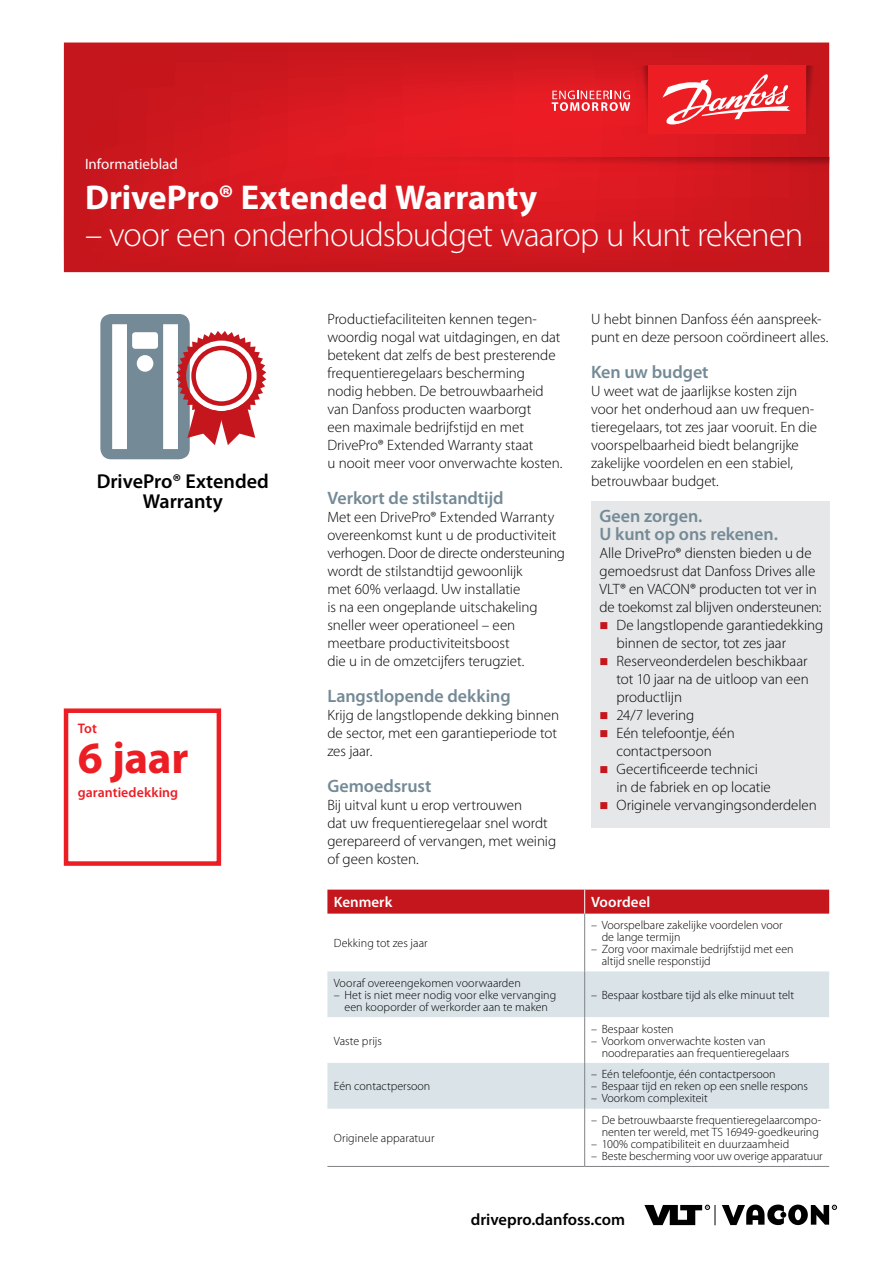
<style>
.page{position:relative;width:893px;height:1263px;background:#fff}
.page>*{position:absolute;margin:0;border:0;box-sizing:border-box;transform-origin:0 0}
.t1{font:700 45px "Myriad Pro";color:#ed1d24}
.t2{font:300 34.5px "Myriad Pro";letter-spacing:-.02em;color:#fff}
.t3{font:700 34.5px "Myriad Pro";letter-spacing:-.005em;color:#fff}
.t4{font:600 20.1px/20.1px "Myriad Pro";color:#000;text-align:center}
.t5{font:600 18px/18px "Myriad Pro";letter-spacing:-.005em;color:#748a96}
.t6{font:600 16.5px "Myriad Pro";color:#000}
.t7{font:300 15px/18px "Myriad Pro";letter-spacing:-.005em;color:#000}
.t8{font:600 15px "Myriad Pro";letter-spacing:.005em;color:#fff}
.t9{font:15px "Myriad Pro";color:#fff}
.t10{font:600 13.8px "Myriad Pro";letter-spacing:.005em;color:#ed1d24}
.t11{font:300 12px/12px "Myriad Pro";color:#000}
.s1{color:#c4161c}
</style>
<div class="page">
<svg style="left:64px;top:43px;width:765px;height:229px;background:#d2181f"></svg>
<svg style="left:806px;top:66px;width:13px;height:68px"></svg>
<svg style="left:636px;top:66px;width:12px;height:68px"></svg>
<div style="left:648px;top:66px;width:158px;height:68px;background:#ed1d24"></div>
<svg style="left:552px;top:91px;width:78px;height:20px;background:#ef6b70"></svg>
<svg style="left:662px;top:74px;width:128px;height:51px"></svg>
<svg style="left:332px;top:157px;width:497px;height:13px;background:#d2171f"></svg>
<div style="left:591px;top:501px;width:238px;height:327px;background:#e6e7e8"></div>
<svg style="left:722px;top:1204px;width:115px;height:21px"></svg>
<svg style="left:644px;top:1205px;width:72px;height:20px"></svg>
<div style="left:64px;top:708px;width:157px;height:158px;border:4px solid #ed1d24"></div>
<svg style="left:100px;top:314px;width:166px;height:145px"></svg>
<svg style="left:327px;top:971px;width:502px;height:138px;fill:#dae3e8"></svg>
<hr style="left:584px;top:914px;width:1px;height:57px;background:#808285">
<hr style="left:584px;top:971px;width:1px;height:46px;background:#808285">
<hr style="left:584px;top:1017px;width:1px;height:46px;background:#808285">
<hr style="left:584px;top:1063px;width:1px;height:46px;background:#808285">
<hr style="left:584px;top:1109px;width:1px;height:57px;background:#808285">
<div style="left:327px;top:890px;width:502px;height:24px;background:#c4161c"></div>
<hr style="left:327px;top:1166px;width:258px;height:1px;background:#808285">
<hr style="left:585px;top:1166px;width:244px;height:1px;background:#808285">
<p class="t9" style="left:85px;top:155px;width:94px">Informatieblad</p>
<h2 class="t3" style="left:85px;top:178px;width:454px">DrivePro® Extended Warranty</h2>
<h2 class="t2" style="left:85px;top:216px;width:720px">– voor een onderhoudsbudget waarop u kunt rekenen</h2>
<h3 class="t4" style="left:97px;top:471px;width:174px">DrivePro® Extended<br>Warranty</h3>
<p class="t10" style="left:78px;top:720px;width:21px">Tot</p>
<h1 class="t1" style="left:78px;top:733px;width:112px">6 jaar</h1>
<p class="t10" style="left:78px;top:785px;width:102px">garantiedekking</p>
<p class="t7" style="left:327px;top:310px;width:236px">Productiefaciliteiten kennen tegen&shy;woordig nogal wat uitdagingen, en dat betekent dat zelfs de best presterende frequentieregelaars bescherming nodig hebben. De betrouwbaarheid van Danfoss producten waarborgt<br>een maximale bedrijfstijd en met DrivePro® Extended Warranty staat<br>u nooit meer voor onverwachte kosten.</p>
<p class="t5" style="left:327px;top:489px;width:178px">Verkort de stilstandtijd</p>
<p class="t7" style="left:327px;top:508px;width:239px">Met een DrivePro® Extended Warranty overeenkomst kunt u de productiviteit verhogen. Door de directe ondersteuning wordt de stilstandtijd gewoonlijk<br>met 60% verlaagd. Uw installatie<br>is na een ongeplande uitschakeling sneller weer operationeel – een meetbare productiviteitsboost<br>die u in de omzetcijfers terugziet.</p>
<p class="t5" style="left:327px;top:687px;width:185px">Langstlopende dekking</p>
<p class="t7" style="left:327px;top:706px;width:233px">Krijg de langstlopende dekking binnen de sector, met een garantieperiode tot zes jaar.</p>
<p class="t5" style="left:327px;top:777px;width:105px">Gemoedsrust</p>
<p class="t7" style="left:327px;top:796px;width:230px">Bij uitval kunt u erop vertrouwen<br>dat uw frequentieregelaar snel wordt gerepareerd of vervangen, met weinig of geen kosten.</p>
<p class="t7" style="left:591px;top:310px;width:239px">U hebt binnen Danfoss één aanspreek&shy;punt en deze persoon coördineert alles.</p>
<p class="t5" style="left:591px;top:363px;width:119px">Ken uw budget</p>
<p class="t7" style="left:591px;top:382px;width:228px">U weet wat de jaarlijkse kosten zijn voor het onderhoud aan uw frequen&shy;tieregelaars, tot zes jaar vooruit. En die voorspelbaarheid biedt belangrijke zakelijke voordelen en een stabiel, betrouwbaar budget.</p>
<p class="t5" style="left:600px;top:507px;width:180px">Geen zorgen.<br>U kunt op ons rekenen.</p>
<p class="t7" style="left:600px;top:544px;width:223px">Alle DrivePro® diensten bieden u de gemoedsrust dat Danfoss Drives alle VLT® en VACON® producten tot ver in de toekomst zal blijven ondersteunen:</p>
<p class="t7" style="left:617px;top:616px;width:208px;text-indent:-17px"><span class="s1">■</span> De langstlopende garantiedekking binnen de sector, tot zes jaar</p>
<p class="t7" style="left:617px;top:652px;width:194px;text-align:justify;text-indent:-17px"><span class="s1">■</span> Reserveonderdelen beschikbaar tot 10 jaar na de uitloop van een productlijn</p>
<p class="t7" style="left:600px;top:706px;width:96px"><span class="s1">■</span> 24/7 levering</p>
<p class="t7" style="left:600px;top:724px;width:137px;text-align:center"><span class="s1">■</span> Eén telefoontje, één contactpersoon</p>
<p class="t7" style="left:617px;top:760px;width:156px;text-indent:-17px"><span class="s1">■</span> Gecertificeerde technici in de fabriek en op locatie</p>
<p class="t7" style="left:600px;top:796px;width:219px"><span class="s1">■</span> Originele vervangingsonderdelen</p>
<p class="t8" style="left:334px;top:894px;width:60px">Kenmerk</p>
<p class="t8" style="left:591px;top:894px;width:61px">Voordeel</p>
<p class="t11" style="left:334px;top:937px;width:95px">Dekking tot zes jaar</p>
<p class="t11" style="left:602px;top:919px;width:183px;text-indent:-11px">– Voorspelbare zakelijke voordelen voor de lange termijn</p>
<p class="t11" style="left:602px;top:943px;width:193px;text-indent:-11px">– Zorg voor maximale bedrijfstijd met een altijd snelle responstijd</p>
<p class="t11" style="left:334px;top:977px;width:189px">Vooraf overeengekomen voorwaarden</p>
<p class="t11" style="left:334px;top:989px;width:224px;text-align:center">– Het is niet meer nodig voor elke vervanging een kooporder of werkorder aan te maken</p>
<p class="t11" style="left:591px;top:989px;width:204px">– Bespaar kostbare tijd als elke minuut telt</p>
<p class="t11" style="left:334px;top:1035px;width:50px">Vaste prijs</p>
<p class="t11" style="left:591px;top:1023px;width:84px">– Bespaar kosten</p>
<p class="t11" style="left:602px;top:1035px;width:189px;text-indent:-11px">– Voorkom onverwachte kosten van noodreparaties aan frequentieregelaars</p>
<p class="t11" style="left:334px;top:1080px;width:98px">Eén contactpersoon</p>
<p class="t11" style="left:334px;top:1132px;width:102px">Originele apparatuur</p>
<p class="t11" style="left:591px;top:1068px;width:186px">– Eén telefoontje, één contactpersoon</p>
<p class="t11" style="left:591px;top:1080px;width:219px">– Bespaar tijd en reken op een snelle respons</p>
<p class="t11" style="left:591px;top:1092px;width:118px">– Voorkom complexiteit</p>
<p class="t11" style="left:591px;top:1114px;width:232px;text-align:right">– De betrouwbaarste frequentieregelaarcompo&shy;nenten ter wereld, met TS 16949-goedkeuring</p>
<p class="t11" style="left:591px;top:1138px;width:200px">– 100% compatibiliteit en duurzaamheid</p>
<p class="t11" style="left:591px;top:1150px;width:233px">– Beste bescherming voor uw overige apparatuur</p>
<p class="t6" style="left:471px;top:1210px;width:156px">drivepro.danfoss.com</p>
</div>
